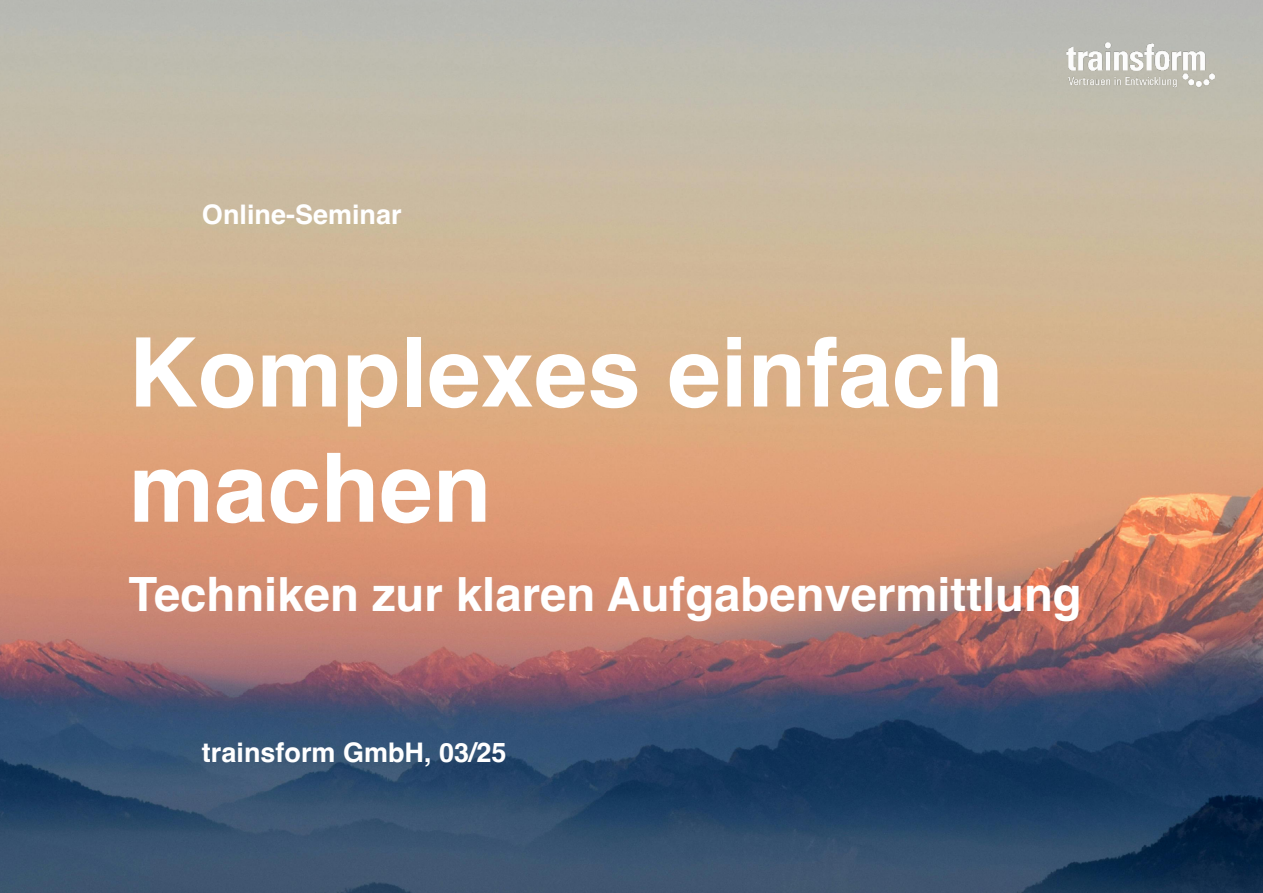
<style>
.page{position:relative;width:1263px;height:893px;background:#fff}
.page>*{position:absolute;margin:0;border:0;box-sizing:border-box;transform-origin:0 0}
.t1{font:700 96px/115.2px "Helvetica";color:#fff}
.t2{font:700 47.25px "Helvetica";color:#fff}
.t3{font:700 27px "Helvetica";color:#fff}
</style>
<div class="page">
<img style="left:0;top:0;width:1263px;height:893px">
<img style="left:1047px;top:30px;width:186px;height:80px">
<p class="t3" style="left:202px;top:198px;width:201px">Online-Seminar</p>
<h1 class="t1" style="left:129px;top:326px;width:876px">Komplexes einfach machen</h1>
<p class="t2" style="left:129px;top:565px;width:955px">Techniken zur klaren Aufgabenvermittlung</p>
<p class="t3" style="left:202px;top:736px;width:306px">trainsform GmbH, 03/25</p>
</div>
